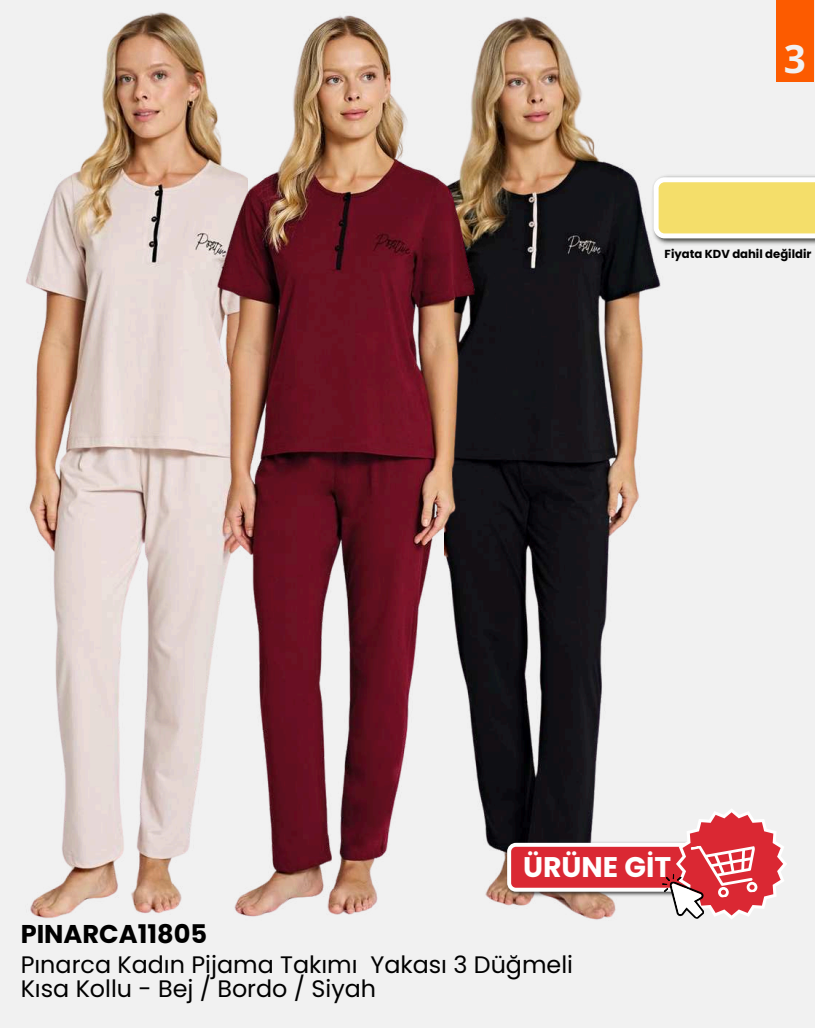
<style>
.page{position:relative;width:815px;height:1028px;background:#f1f1f1}
.page>*{position:absolute;margin:0;border:0;box-sizing:border-box;transform-origin:0 0}
.t1{font:700 38.62px "Open Sans";color:#f1f1f1}
.t2{font:700 28.38px "Poppins";color:#fff}
.t3{font:700 25.62px "Poppins";color:#000}
.t4{font:23.88px/24.4px "Poppins";color:#000}
.t5{font:700 11.62px "Poppins";color:#000}
</style>
<div class="page">
<img style="left:486px;top:16px;width:175px;height:904px">
<svg style="left:507px;top:808px;width:279px;height:111px"></svg>
<div style="left:776px;top:0;width:38px;height:82px;background:#fc5b00"></div>
<img style="left:649px;top:173px;width:166px;height:74px">
<svg style="left:653px;top:177px;width:162px;height:61px"></svg>
<img style="left:26px;top:12px;width:185px;height:906px">
<img style="left:211px;top:15px;width:275px;height:902px">
<h1 class="t1" style="left:784px;top:31px;width:24px">3</h1>
<p class="t5" style="left:664px;top:247px;width:148px">Fiyata KDV dahil değildir</p>
<p class="t2" style="left:523px;top:850px;width:150px">ÜRÜNE GİT</p>
<p class="t3" style="left:21px;top:919px;width:188px">PINARCA11805</p>
<p class="t4" style="left:21px;top:952px;width:554px">Pınarca Kadın Pijama Takımı Yakası 3 Düğmeli<br>Kısa Kollu - Bej / Bordo / Siyah</p>
</div>
